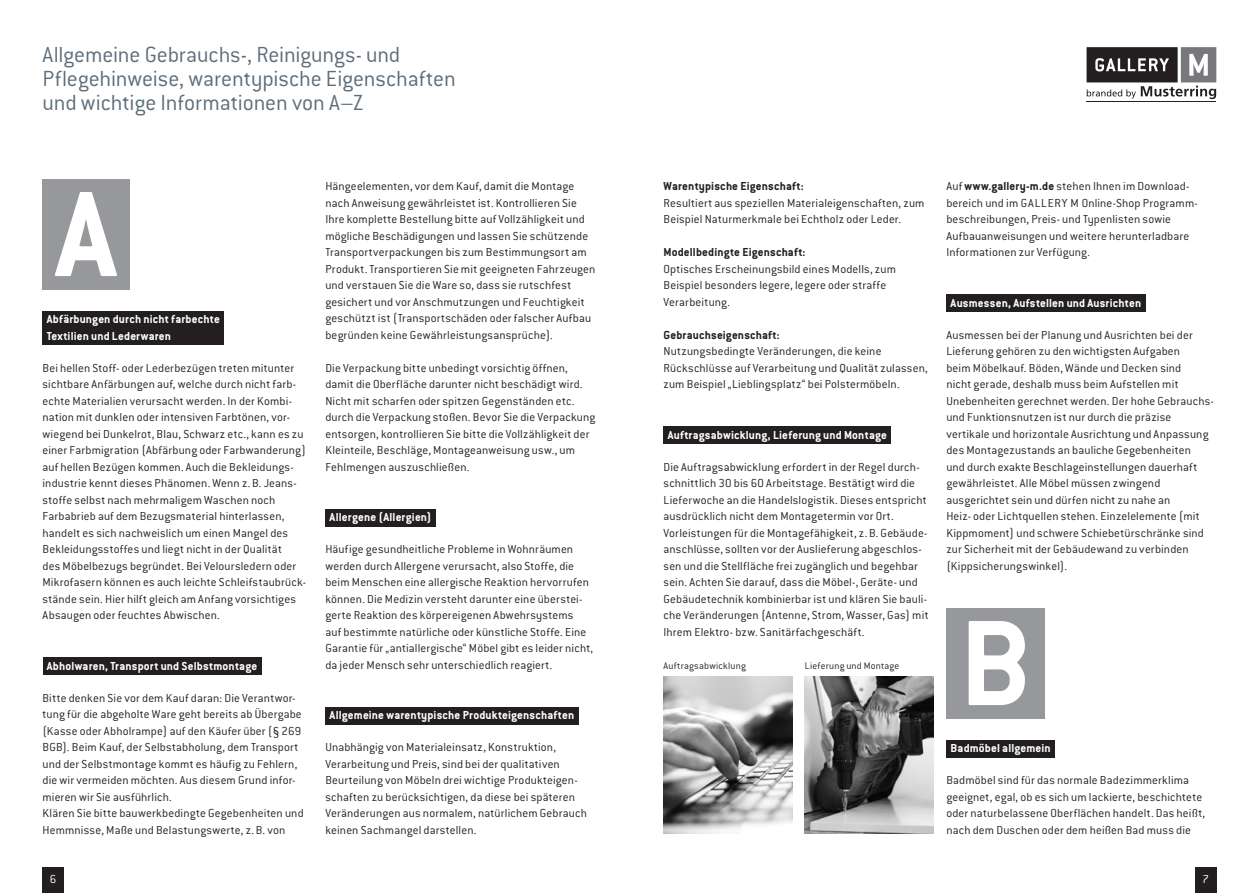
<style>
.page{position:relative;width:1259px;height:893px;background:#fff}
.page>*{position:absolute;margin:0;border:0;box-sizing:border-box;transform-origin:0 0}
.t1{font:700 133.5px "Conduit ITC Std";color:#fff}
.t2{font:300 24px/24px "Conduit ITC Std";letter-spacing:-.005em;color:#5d6e7b}
.t3{font:300 12.75px/16.5px "Conduit ITC Std";letter-spacing:.01em;color:#231f20}
.t4{font:700 12.75px/16.5px "Conduit ITC Std";letter-spacing:.01em;color:#fff}
.t5{font:700 12.75px "Conduit ITC Std";letter-spacing:.015em;color:#231f20}
.t6{font:300 12.75px "Conduit ITC Std";color:#fff}
.t7{font:300 10.5px "Conduit ITC Std";letter-spacing:.02em;color:#231f20}
.s1{font-weight:700}
</style>
<div class="page">
<div style="left:43px;top:867px;width:21px;height:26px;background:#231f20"></div>
<div style="left:1195px;top:867px;width:21px;height:26px;background:#231f20"></div>
<svg style="left:1086px;top:47px;width:130px;height:52px"></svg>
<hr style="left:1086px;top:101px;width:130px;height:1px;background:#231f20">
<div style="left:43px;top:179px;width:87px;height:110px;background:#96989b"></div>
<div style="left:946px;top:608px;width:99px;height:110px;background:#96989b"></div>
<img style="left:663px;top:677px;width:129px;height:157px">
<img style="left:805px;top:677px;width:128px;height:157px">
<div style="left:43px;top:311px;width:181px;height:34px;background:#231f20"></div>
<div style="left:43px;top:658px;width:218px;height:17px;background:#231f20"></div>
<div style="left:946px;top:740px;width:109px;height:17px;background:#231f20"></div>
<div style="left:325px;top:509px;width:111px;height:17px;background:#231f20"></div>
<div style="left:325px;top:707px;width:253px;height:17px;background:#231f20"></div>
<div style="left:663px;top:427px;width:228px;height:17px;background:#231f20"></div>
<div style="left:946px;top:295px;width:199px;height:17px;background:#231f20"></div>
<h2 class="t2" style="left:43px;top:42px;width:415px">Allgemeine Gebrauchs-, Reinigungs- und<br>Pflegehinweise, warentypische Eigenschaften und wichtige Informationen von A–Z</h2>
<h1 class="t1" style="left:56px;top:154px;width:62px">A</h1>
<p class="t4" style="left:47px;top:311px;width:175px">Abfärbungen durch nicht farbechte<br>Textilien und Lederwaren</p>
<p class="t3" style="left:43px;top:359px;width:265px">Bei hellen Stoff- oder Lederbezügen treten mitunter sichtbare Anfärbungen auf, welche durch nicht farb&shy;echte Materialien verursacht werden. In der Kombi&shy;nation mit dunklen oder intensiven Farbtönen, vor&shy;wiegend bei Dunkelrot, Blau, Schwarz etc., kann es zu einer Farbmigration (Abfärbung oder Farbwanderung) auf hellen Bezügen kommen. Auch die Bekleidungs&shy;industrie kennt dieses Phänomen. Wenn z.B. Jeans&shy;stoffe selbst nach mehrmaligem Waschen noch Farbabrieb auf dem Bezugsmaterial hinterlassen, handelt es sich nachweislich um einen Mangel des Bekleidungsstoffes und liegt nicht in der Qualität<br>des Möbelbezugs begründet. Bei Veloursledern oder Mikrofasern können es auch leichte Schleifstaubrück&shy;stände sein. Hier hilft gleich am Anfang vorsichtiges Absaugen oder feuchtes Abwischen.</p>
<p class="t4" style="left:47px;top:657px;width:212px">Abholwaren, Transport und Selbstmontage</p>
<p class="t3" style="left:43px;top:689px;width:263px">Bitte denken Sie vor dem Kauf daran: Die Verantwor&shy;tung für die abgeholte Ware geht bereits ab Übergabe (Kasse oder Abholrampe) auf den Käufer über (§ 269<br>BGB). Beim Kauf, der Selbstabholung, dem Transport und der Selbstmontage kommt es häufig zu Fehlern, die wir vermeiden möchten. Aus diesem Grund infor&shy;mieren wir Sie ausführlich.<br>Klären Sie bitte bauwerkbedingte Gegebenheiten und Hemmnisse, Maße und Belastungswerte, z.B. von</p>
<p class="t3" style="left:325px;top:178px;width:272px">Hängeelementen, vor dem Kauf, damit die Montage nach Anweisung gewährleistet ist. Kontrollieren Sie Ihre komplette Bestellung bitte auf Vollzähligkeit und mögliche Beschädigungen und lassen Sie schützende Transportverpackungen bis zum Bestimmungsort am Produkt. Transportieren Sie mit geeigneten Fahrzeugen und verstauen Sie die Ware so, dass sie rutschfest gesichert und vor Anschmutzungen und Feuchtigkeit geschützt ist (Transportschäden oder falscher Aufbau begründen keine Gewährleistungsansprüche).</p>
<p class="t3" style="left:325px;top:359px;width:271px">Die Verpackung bitte unbedingt vorsichtig öffnen, damit die Oberfläche darunter nicht beschädigt wird.<br>Nicht mit scharfen oder spitzen Gegenständen etc. durch die Verpackung stoßen. Bevor Sie die Verpackung entsorgen, kontrollieren Sie bitte die Vollzähligkeit der Kleinteile, Beschläge, Montageanweisung usw., um Fehlmengen auszuschließen.</p>
<p class="t4" style="left:330px;top:509px;width:103px">Allergene (Allergien)</p>
<p class="t3" style="left:325px;top:541px;width:269px">Häufige gesundheitliche Probleme in Wohnräumen werden durch Allergene verursacht, also Stoffe, die beim Menschen eine allergische Reaktion hervorrufen können. Die Medizin versteht darunter eine überstei&shy;gerte Reaktion des körpereigenen Abwehrsystems<br>auf bestimmte natürliche oder künstliche Stoffe. Eine Garantie für „antiallergische“ Möbel gibt es leider nicht, da jeder Mensch sehr unterschiedlich reagiert.</p>
<p class="t4" style="left:330px;top:706px;width:246px">Allgemeine warentypische Produkteigenschaften</p>
<p class="t3" style="left:325px;top:739px;width:263px">Unabhängig von Materialeinsatz, Konstruktion, Verarbeitung und Preis, sind bei der qualitativen Beurteilung von Möbeln drei wichtige Produkteigen&shy;schaften zu berücksichtigen, da diese bei späteren Veränderungen aus normalem, natürlichem Gebrauch keinen Sachmangel darstellen.</p>
<p class="t5" style="left:663px;top:179px;width:142px">Warentypische Eigenschaft:</p>
<p class="t3" style="left:663px;top:194px;width:262px">Resultiert aus speziellen Materialeigenschaften, zum<br>Beispiel Naturmerkmale bei Echtholz oder Leder.</p>
<p class="t5" style="left:663px;top:245px;width:144px">Modellbedingte Eigenschaft:</p>
<p class="t3" style="left:663px;top:260px;width:234px">Optisches Erscheinungsbild eines Modells, zum<br>Beispiel besonders legere, legere oder straffe<br>Verarbeitung.</p>
<p class="t5" style="left:663px;top:327px;width:118px">Gebrauchseigenschaft:</p>
<p class="t3" style="left:663px;top:343px;width:266px">Nutzungsbedingte Veränderungen, die keine<br>Rückschlüsse auf Verarbeitung und Qualität zulassen, zum Beispiel „Lieblingsplatz“ bei Polstermöbeln.</p>
<p class="t4" style="left:668px;top:426px;width:221px">Auftragsabwicklung, Lieferung und Montage</p>
<p class="t3" style="left:663px;top:458px;width:267px">Die Auftragsabwicklung erfordert in der Regel durch&shy;schnittlich 30 bis 60 Arbeitstage. Bestätigt wird die Lieferwoche an die Handelslogistik. Dieses entspricht ausdrücklich nicht dem Montagetermin vor Ort.<br>Vorleistungen für die Montagefähigkeit, z.B. Gebäude&shy;anschlüsse, sollten vor der Auslieferung abgeschlos&shy;sen und die Stellfläche frei zugänglich und begehbar sein. Achten Sie darauf, dass die Möbel-, Geräte- und Gebäudetechnik kombinierbar ist und klären Sie bauli&shy;che Veränderungen (Antenne, Strom, Wasser, Gas) mit Ihrem Elektro- bzw. Sanitärfachgeschäft.</p>
<p class="t7" style="left:663px;top:659px;width:84px">Auftragsabwicklung</p>
<p class="t7" style="left:805px;top:659px;width:96px">Lieferung und Montage</p>
<p class="t3" style="left:946px;top:178px;width:253px">Auf <span class="s1">www.gallery-m.de</span> stehen Ihnen im Download&shy;bereich und im GALLERY M Online-Shop Programm&shy;beschreibungen, Preis- und Typenlisten sowie Aufbauanweisungen und weitere herunterladbare Informationen zur Verfügung.</p>
<p class="t4" style="left:950px;top:294px;width:192px">Ausmessen, Aufstellen und Ausrichten</p>
<p class="t3" style="left:946px;top:326px;width:269px">Ausmessen bei der Planung und Ausrichten bei der Lieferung gehören zu den wichtigsten Aufgaben<br>beim Möbelkauf. Böden, Wände und Decken sind<br>nicht gerade, deshalb muss beim Aufstellen mit Unebenheiten gerechnet werden. Der hohe Gebrauchs&shy;und Funktionsnutzen ist nur durch die präzise vertikale und horizontale Ausrichtung und Anpassung des Montagezustands an bauliche Gegebenheiten<br>und durch exakte Beschlageinstellungen dauerhaft gewährleistet. Alle Möbel müssen zwingend ausgerichtet sein und dürfen nicht zu nahe an<br>Heiz- oder Lichtquellen stehen. Einzelelemente (mit Kippmoment) und schwere Schiebetürschränke sind zur Sicherheit mit der Gebäudewand zu verbinden (Kippsicherungswinkel).</p>
<h1 class="t1" style="left:959px;top:583px;width:73px">B</h1>
<p class="t4" style="left:950px;top:740px;width:102px">Badmöbel allgemein</p>
<p class="t3" style="left:946px;top:772px;width:260px">Badmöbel sind für das normale Badezimmerklima geeignet, egal, ob es sich um lackierte, beschichtete oder naturbelassene Oberflächen handelt. Das heißt, nach dem Duschen oder dem heißen Bad muss die</p>
<p class="t6" style="left:50px;top:871px;width:8px">6</p>
<p class="t6" style="left:1202px;top:871px;width:8px">7</p>
</div>
